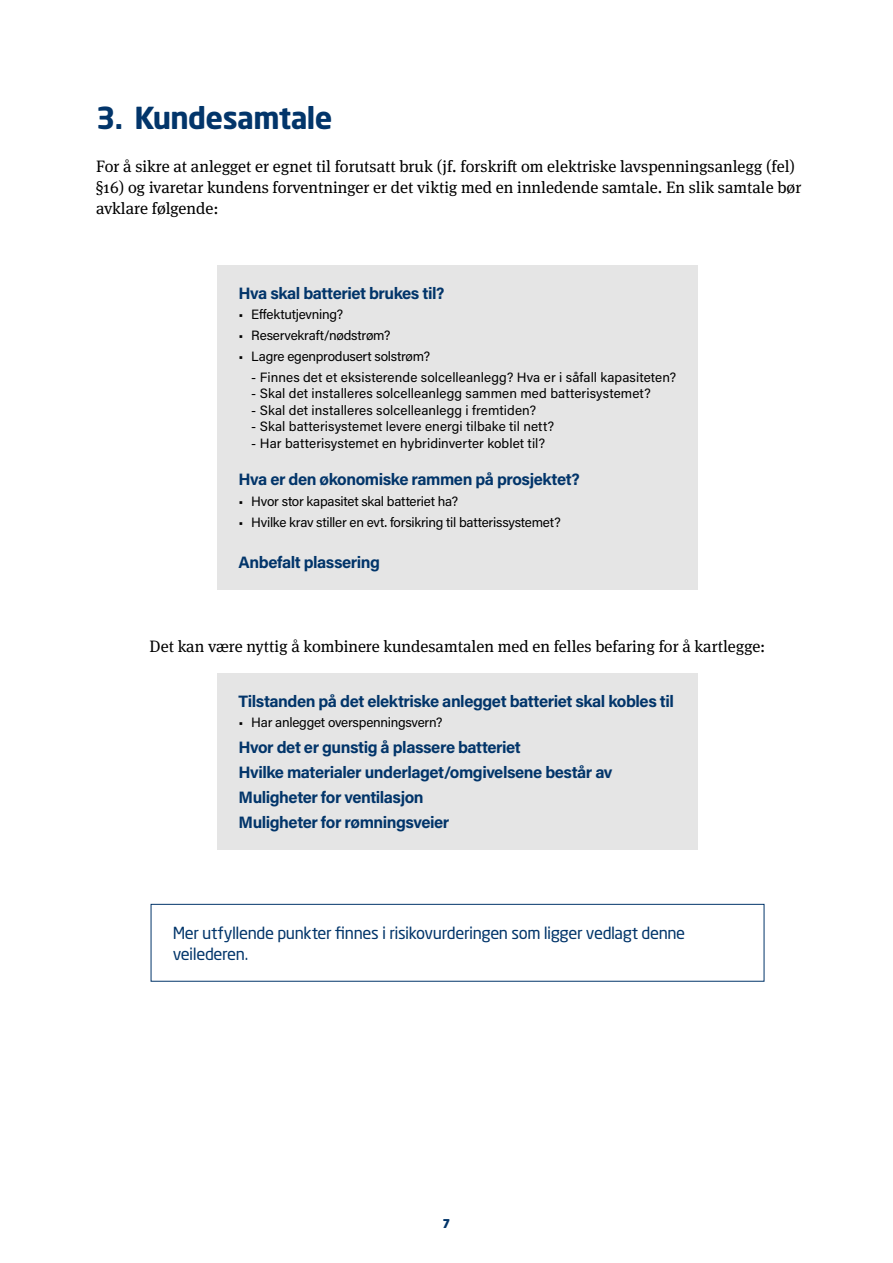
<style>
.page{position:relative;width:893px;height:1263px;background:#fff}
.page>*{position:absolute;margin:0;border:0;box-sizing:border-box;transform-origin:0 0}
.t1{font:700 30px "Neo Sans W1 G";letter-spacing:-.02em;color:#02356a}
.tittel_faktaboks_blå{font:700 16.5px "Acumin Pro";letter-spacing:-.03em;color:#02356a}
.brødtekst_med_linjea{font:16.5px/21px "Meta Serif Pro";color:#000}
.uthevet_avslutningst{font:16.5px/21px "Neo Sans W1 G";letter-spacing:-.025em;color:#02356a}
.faktatekst_med_innry{font:13.5px "Acumin Pro";color:#000}
.faktatekst_med_innry-2{font:13.5px "Acumin Pro";letter-spacing:-.02em;color:#000}
.t2{font:900 12px "Neo Sans W1 G";color:#02356a}
</style>
<div class="page">
<div style="left:217px;top:265px;width:481px;height:325px;background:#e5e5e5"></div>
<div style="left:217px;top:673px;width:481px;height:176px;background:#e5e5e5"></div>
<div style="left:151px;top:904px;width:613px;height:77px;border:1px solid #02356a"></div>
<p class="t1" style="left:96px;top:99px;width:238px">3. Kundesamtale</p>
<p class="brødtekst_med_linjea" style="left:96px;top:154px;width:707px">For å sikre at anlegget er egnet til forutsatt bruk (jf. forskrift om elektriske lavspenningsanlegg (fel) §16) og ivaretar kundens forventninger er det viktig med en innledende samtale. En slik samtale bør avklare følgende:</p>
<p class="tittel_faktaboks_blå" style="left:239px;top:281px;width:207px">Hva skal batteriet brukes til?</p>
<p class="faktatekst_med_innry-2" style="left:239px;top:305px;width:106px">• Effektutjevning?</p>
<p class="faktatekst_med_innry" style="left:239px;top:326px;width:153px">• Reservekraft/nødstrøm?</p>
<p class="faktatekst_med_innry" style="left:239px;top:347px;width:193px">• Lagre egenprodusert solstrøm?</p>
<p class="faktatekst_med_innry" style="left:251px;top:367px;width:426px">- Finnes det et eksisterende solcelleanlegg? Hva er i såfall kapasiteten?</p>
<p class="faktatekst_med_innry" style="left:251px;top:384px;width:401px">- Skal det installeres solcelleanlegg sammen med batterisystemet?</p>
<p class="faktatekst_med_innry" style="left:251px;top:400px;width:286px">- Skal det installeres solcelleanlegg i fremtiden?</p>
<p class="faktatekst_med_innry" style="left:251px;top:417px;width:305px">- Skal batterisystemet levere energi tilbake til nett?</p>
<p class="faktatekst_med_innry" style="left:251px;top:433px;width:295px">- Har batterisystemet en hybridinverter koblet til?</p>
<p class="tittel_faktaboks_blå" style="left:239px;top:468px;width:343px">Hva er den økonomiske rammen på prosjektet?</p>
<p class="faktatekst_med_innry-2" style="left:239px;top:492px;width:221px">• Hvor stor kapasitet skal batteriet ha?</p>
<p class="faktatekst_med_innry-2" style="left:239px;top:512px;width:324px">• Hvilke krav stiller en evt. forsikring til batterissystemet?</p>
<p class="tittel_faktaboks_blå" style="left:239px;top:551px;width:143px">Anbefalt plassering</p>
<p class="brødtekst_med_linjea" style="left:150px;top:634px;width:617px">Det kan være nyttig å kombinere kundesamtalen med en felles befaring for å kartlegge:</p>
<p class="tittel_faktaboks_blå" style="left:239px;top:689px;width:437px">Tilstanden på det elektriske anlegget batteriet skal kobles til</p>
<p class="faktatekst_med_innry-2" style="left:239px;top:713px;width:205px">• Har anlegget overspenningsvern?</p>
<p class="tittel_faktaboks_blå" style="left:239px;top:735px;width:284px">Hvor det er gunstig å plassere batteriet</p>
<p class="tittel_faktaboks_blå" style="left:239px;top:760px;width:375px">Hvilke materialer underlaget/omgivelsene består av</p>
<p class="tittel_faktaboks_blå" style="left:239px;top:786px;width:187px">Muligheter for ventilasjon</p>
<p class="tittel_faktaboks_blå" style="left:239px;top:811px;width:212px">Muligheter for rømningsveier</p>
<p class="uthevet_avslutningst" style="left:173px;top:922px;width:514px">Mer utfyllende punkter finnes i risikovurderingen som ligger vedlagt denne veilederen.</p>
<p class="t2" style="left:442px;top:1216px;width:9px">7</p>
</div>
